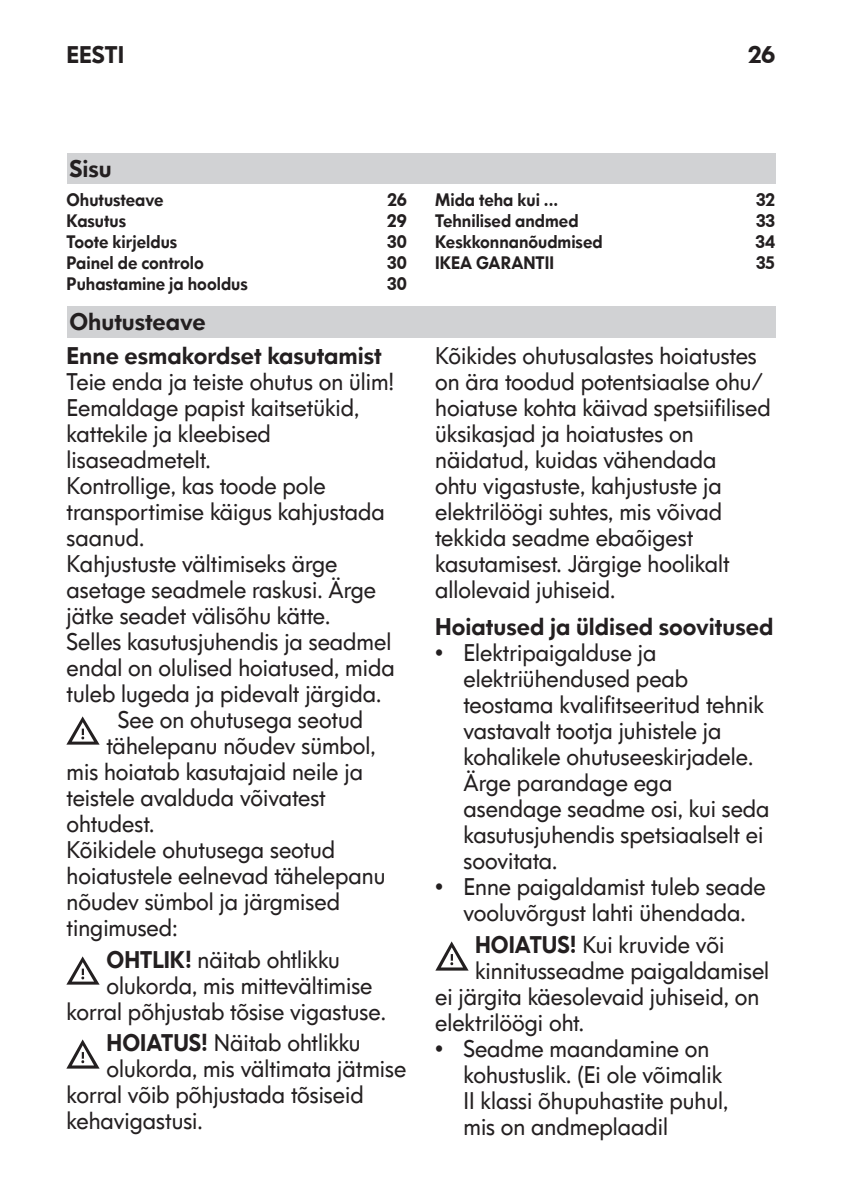
<style>
.page{position:relative;width:842px;height:1191px;background:#fff}
.page>*{position:absolute;margin:0;border:0;box-sizing:border-box;transform-origin:0 0}
.Text12pt{font:24px/26px "IKEA Sans";color:#231f20;scale:.95 1}
.Subtitle12pt{font:800 24px "IKEA Sans";color:#231f20}
.Title10pt_1st_lang{font:800 24px "IKEA Sans";color:#231f20}
.Lingua1stPage{font:800 24px "IKEA Sans";color:#231f20}
.Title10pt{font:800 24px "IKEA Sans";color:#231f20}
.t1{font:800 18px "IKEA Sans";color:#231f20;scale:.95 1}
.s1{font-weight:800}
</style>
<div class="page">
<img style="left:67px;top:716px;width:33px;height:29px">
<img style="left:67px;top:956px;width:33px;height:28px">
<img style="left:67px;top:1039px;width:33px;height:29px">
<div style="left:67px;top:306px;width:708px;height:26px;background:#d1d2d4"></div>
<div style="left:67px;top:309px;width:708px;height:28px;background:#d1d2d4"></div>
<img style="left:435px;top:941px;width:33px;height:29px">
<div style="left:67px;top:153px;width:708px;height:26px;background:#d1d2d4"></div>
<div style="left:67px;top:156px;width:708px;height:28px;background:#d1d2d4"></div>
<p class="Lingua1stPage" style="left:67px;top:36px;width:59px">EESTI</p>
<p class="Subtitle12pt" style="left:748px;top:36px;width:29px">26</p>
<p class="Title10pt" style="left:69px;top:150px;width:44px">Sisu</p>
<p class="t1" style="left:67px;top:186px;width:104px">Ohutusteave</p>
<p class="t1" style="left:387px;top:186px;width:22px">26</p>
<p class="t1" style="left:67px;top:207px;width:64px">Kasutus</p>
<p class="t1" style="left:387px;top:207px;width:22px">29</p>
<p class="t1" style="left:67px;top:228px;width:118px">Toote kirjeldus</p>
<p class="t1" style="left:387px;top:228px;width:22px">30</p>
<p class="t1" style="left:67px;top:249px;width:146px">Painel de controlo</p>
<p class="t1" style="left:387px;top:249px;width:22px">30</p>
<p class="t1" style="left:67px;top:270px;width:192px">Puhastamine ja hooldus</p>
<p class="t1" style="left:387px;top:270px;width:22px">30</p>
<p class="Title10pt_1st_lang" style="left:69px;top:303px;width:138px">Ohutusteave</p>
<p class="Subtitle12pt" style="left:67px;top:336px;width:317px">Enne esmakordset kasutamist</p>
<p class="Text12pt" style="left:67px;top:367px;width:346px">Teie enda ja teiste ohutus on ülim!</p>
<p class="Text12pt" style="left:67px;top:393px;width:310px">Eemaldage papist kaitsetükid, kattekile ja kleebised lisaseadmetelt.</p>
<p class="Text12pt" style="left:67px;top:471px;width:336px">Kontrollige, kas toode pole transportimise käigus kahjustada saanud.</p>
<p class="Text12pt" style="left:67px;top:549px;width:327px">Kahjustuste vältimiseks ärge asetage seadmele raskusi. Ärge jätke seadet välisõhu kätte.</p>
<p class="Text12pt" style="left:67px;top:627px;width:347px">Selles kasutusjuhendis ja seadmel endal on olulised hoiatused, mida tuleb lugeda ja pidevalt järgida.</p>
<p class="Text12pt" style="left:118px;top:705px;width:259px">See on ohutusega seotud</p>
<p class="Text12pt" style="left:107px;top:731px;width:285px">tähelepanu nõudev sümbol,</p>
<p class="Text12pt" style="left:67px;top:757px;width:313px">mis hoiatab kasutajaid neile ja</p>
<p class="Text12pt" style="left:67px;top:783px;width:274px">teistele avalduda võivatest</p>
<p class="Text12pt" style="left:67px;top:809px;width:94px">ohtudest.</p>
<p class="Text12pt" style="left:67px;top:835px;width:337px">Kõikidele ohutusega seotud hoiatustele eelnevad tähelepanu nõudev sümbol ja järgmised tingimused:</p>
<p class="Text12pt" style="left:107px;top:945px;width:247px"><span class="s1">OHTLIK!</span> näitab ohtlikku</p>
<p class="Text12pt" style="left:107px;top:971px;width:281px">olukorda, mis mittevältimise</p>
<p class="Text12pt" style="left:67px;top:997px;width:338px">korral põhjustab tõsise vigastuse.</p>
<p class="Text12pt" style="left:107px;top:1029px;width:269px"><span class="s1">HOIATUS!</span> Näitab ohtlikku</p>
<p class="Text12pt" style="left:107px;top:1055px;width:317px">olukorda, mis vältimata jätmise</p>
<p class="Text12pt" style="left:67px;top:1081px;width:314px">korral võib põhjustada tõsiseid</p>
<p class="Text12pt" style="left:67px;top:1107px;width:145px">kehavigastusi.</p>
<p class="t1" style="left:435px;top:186px;width:131px">Mida teha kui ...</p>
<p class="t1" style="left:756px;top:186px;width:22px">32</p>
<p class="t1" style="left:435px;top:207px;width:153px">Tehnilised andmed</p>
<p class="t1" style="left:756px;top:207px;width:22px">33</p>
<p class="t1" style="left:435px;top:228px;width:178px">Keskkonnanõudmised</p>
<p class="t1" style="left:755px;top:228px;width:23px">34</p>
<p class="t1" style="left:435px;top:249px;width:127px">IKEA GARANTII</p>
<p class="t1" style="left:756px;top:249px;width:22px">35</p>
<p class="Text12pt" style="left:435px;top:341px;width:355px">Kõikides ohutusalastes hoiatustes on ära toodud potentsiaalse ohu/ hoiatuse kohta käivad spetsiifilised üksikasjad ja hoiatustes on näidatud, kuidas vähendada<br>ohtu vigastuste, kahjustuste ja elektrilöögi suhtes, mis võivad tekkida seadme ebaõigest kasutamisest. Järgige hoolikalt allolevaid juhiseid.</p>
<p class="Subtitle12pt" style="left:435px;top:608px;width:340px">Hoiatused ja üldised soovitused</p>
<p class="Text12pt" style="left:463px;top:639px;width:324px;text-indent:-28px">• Elektripaigalduse ja elektriühendused peab teostama kvalifitseeritud tehnik vastavalt tootja juhistele ja kohalikele ohutuseeskirjadele.<br>Ärge parandage ega asendage seadme osi, kui seda kasutusjuhendis spetsiaalselt ei soovitata.</p>
<p class="Text12pt" style="left:435px;top:873px;width:349px;text-align:center">• Enne paigaldamist tuleb seade vooluvõrgust lahti ühendada.</p>
<p class="Text12pt" style="left:475px;top:930px;width:264px"><span class="s1">HOIATUS!</span> Kui kruvide või</p>
<p class="Text12pt" style="left:475px;top:956px;width:311px">kinnitusseadme paigaldamisel</p>
<p class="Text12pt" style="left:435px;top:982px;width:343px">ei järgita käesolevaid juhiseid, on</p>
<p class="Text12pt" style="left:435px;top:1008px;width:158px">elektrilöögi oht.</p>
<p class="Text12pt" style="left:463px;top:1034px;width:280px;text-indent:-28px">• Seadme maandamine on kohustuslik. (Ei ole võimalik<br>II klassi õhupuhastite puhul, mis on andmeplaadil</p>
</div>
